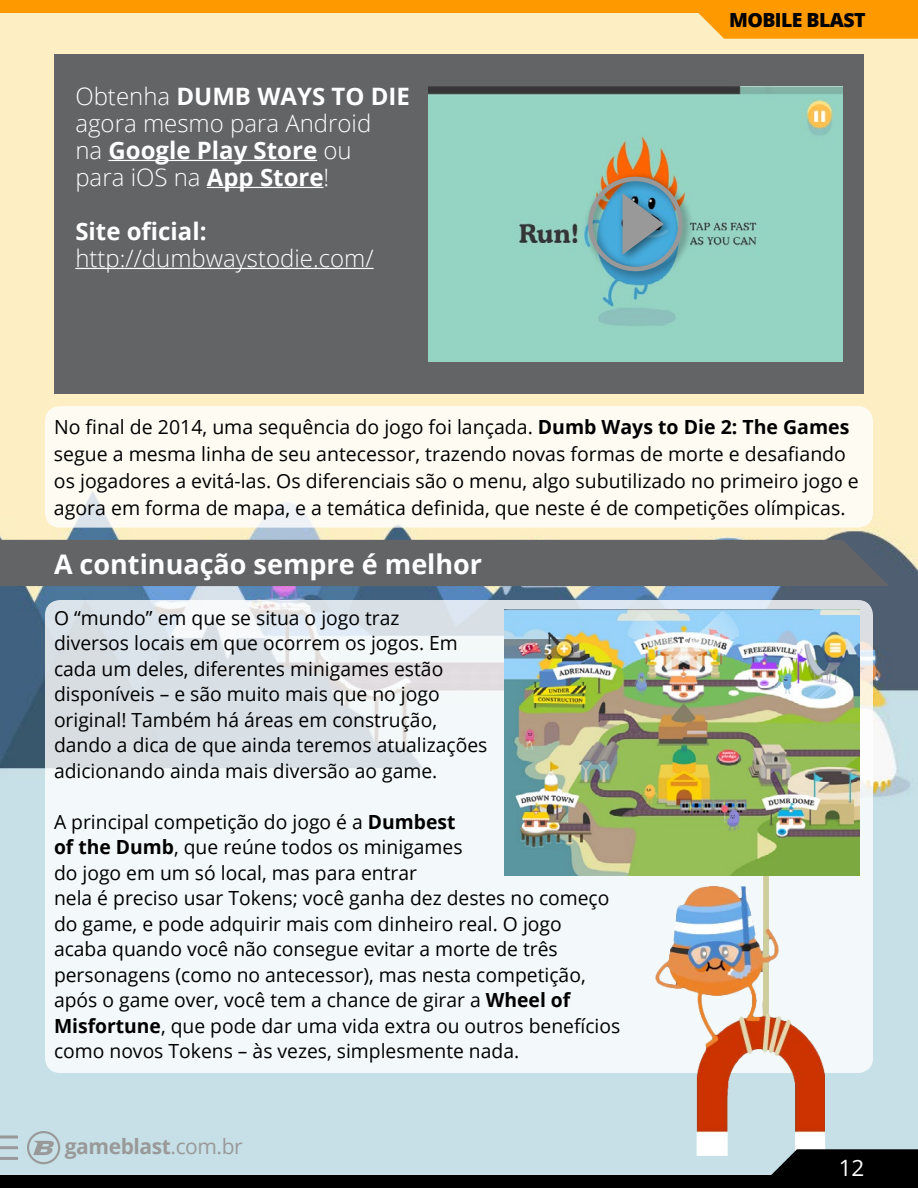
<style>
.page{position:relative;width:918px;height:1188px;background:#fff}
.page>*{position:absolute;margin:0;border:0;box-sizing:border-box;transform-origin:0 0}
.t1{font:700 27px "Open Sans";color:#fff}
.t2{font:300 24px/27px "Open Sans";color:#fff}
.t3{font:700 24px "Open Sans";color:#fff}
.t4{font:22.5px "Open Sans";color:#fff}
.t5{font:700 21px "Open Sans";letter-spacing:-.02em;color:#999}
.t6{font:19.5px/25.5px "Open Sans";color:#000}
.t7{font:800 19.5px "Open Sans";letter-spacing:-.03em;color:#000}
.s1{font-weight:700}
.s2{font-weight:400}
</style>
<div class="page">
<img style="left:0;top:13px;width:918px;height:1162px">
<div style="left:45px;top:406px;width:828px;height:122px;background:#fefbf3;border-radius:15px"></div>
<svg style="left:45px;top:600px;width:828px;height:473px;fill:#f3f8fa"></svg>
<div style="left:54px;top:54px;width:810px;height:340px;background:#636466"></div>
<img style="left:429px;top:86px;width:413px;height:276px">
<div style="left:583px;top:172px;width:111px;height:111px;background:#000;opacity:.5"></div>
<div style="left:588px;top:177px;width:95px;height:94px;border:4px solid #999;border-radius:50%"></div>
<svg style="left:622px;top:193px;width:42px;height:62px;background:#6993a7"></svg>
<hr style="left:108px;top:160px;width:209px;height:1px;background:#fff">
<hr style="left:207px;top:187px;width:117px;height:1px;background:#fff">
<hr style="left:75px;top:268px;width:299px;height:1px;background:#fff">
<div style="left:0;top:540px;width:890px;height:46px;background:#636466"></div>
<img style="left:625px;top:876px;width:213px;height:298px">
<img style="left:505px;top:610px;width:354px;height:266px">
<div style="left:0;top:1175px;width:918px;height:13px;background:#000"></div>
<svg style="left:758px;top:1149px;width:160px;height:26px;background:#222627"></svg>
<svg style="left:0;top:1136px;width:18px;height:2px"></svg>
<hr style="left:0;top:1146px;width:18px;height:3px;background:#999">
<hr style="left:0;top:1157px;width:18px;height:3px;background:#999">
<svg style="left:27px;top:1131px;width:33px;height:33px"></svg>
<svg style="left:685px;top:13px;width:233px;height:26px;background:#fda317"></svg>
<div style="left:0;top:0;width:918px;height:13px;background:#fe9900"></div>
<p class="t2" style="left:75px;top:82px;width:336px">Obtenha <span class="s1">DUMB WAYS TO DIE </span>agora mesmo para Android<br>na <span class="s1">Google Play Store</span> ou<br>para iOS na <span class="s1">App Store</span>!</p>
<p class="t3" style="left:75px;top:214px;width:133px">Site oficial:</p>
<p class="t2" style="left:75px;top:244px;width:300px">http://dumbwaystodie.com/</p>
<p class="t7" style="left:729px;top:5px;width:138px">MOBILE BLAST</p>
<p class="t6" style="left:54px;top:413px;width:806px;line-height:27px">No final de 2014, uma sequência do jogo foi lançada. <span class="s1">Dumb Ways to Die 2: The Games </span>segue a mesma linha de seu antecessor, trazendo novas formas de morte e desafiando os jogadores a evitá-las. Os diferenciais são o menu, algo subutilizado no primeiro jogo e agora em forma de mapa, e a temática definida, que neste é de competições olímpicas.</p>
<h1 class="t1" style="left:54px;top:546px;width:430px">A continuação sempre é melhor</h1>
<p class="t6" style="left:54px;top:604px;width:435px">O “mundo” em que se situa o jogo traz<br>diversos locais em que ocorrem os jogos. Em cada um deles, diferentes minigames estão disponíveis – e são muito mais que no jogo original! Também há áreas em construção, dando a dica de que ainda teremos atualizações adicionando ainda mais diversão ao game.</p>
<p class="t6" style="left:54px;top:808px;width:568px">A principal competição do jogo é a <span class="s1">Dumbest<br>of the Dumb</span>, que reúne todos os minigames<br>do jogo em um só local, mas para entrar<br>nela é preciso usar Tokens; você ganha dez destes no começo do game, e pode adquirir mais com dinheiro real. O jogo<br>acaba quando você não consegue evitar a morte de três personagens (como no antecessor), mas nesta competição, após o game over, você tem a chance de girar a <span class="s1">Wheel of Misfortune</span>, que pode dar uma vida extra ou outros benefícios como novos Tokens – às vezes, simplesmente nada.</p>
<p class="t5" style="left:65px;top:1132px;width:180px">gameblast<span class="s2">.com.br</span></p>
<p class="t4" style="left:839px;top:1153px;width:27px">12</p>
</div>
